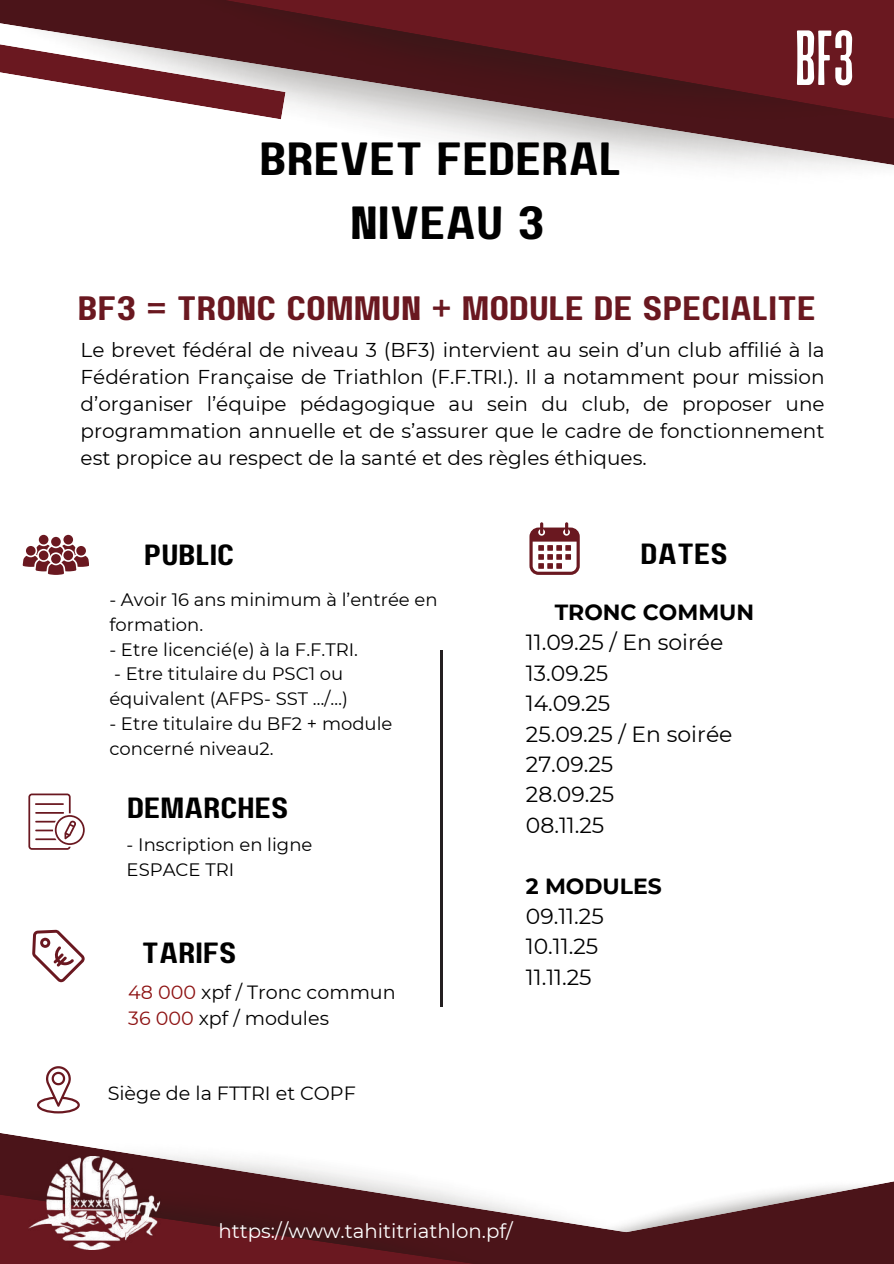
<style>
.page{position:relative;width:894px;height:1264px;background:#fff}
.page>*{position:absolute;margin:0;border:0;box-sizing:border-box;transform-origin:0 0}
.t1{font:82.35px "Paalalabas Display Condens BETA";color:#fff}
.t2{font:46.5px/64.2px "Paalalabas Display Wide BETA";color:#000;text-align:center}
.t3{font:33.75px "Paalalabas Display Wide BETA";color:#6a1820}
.t4{font:29.25px "Paalalabas Display Wide BETA";color:#000}
.t5{font:21.9px/30.3px "Montserrat";color:#000}
.t6{font:700 21.9px "Montserrat";color:#000}
.t7{font:19.95px/27px "Montserrat";color:#000;text-align:justify}
.t8{font:19.8px "Montserrat";color:#fff}
.t9{font:19.2px "Montserrat";color:#000}
.t10{font:19.05px/25.8px "Montserrat";color:#000}
.t11{font:18px/24.8px "Montserrat";color:#000}
.s1{color:#8d1212}
</style>
<div class="page">
<svg style="left:0;top:0;width:127px;height:34px;fill:#4b1419"></svg>
<img style="left:127px;top:0;width:766px;height:168px">
<svg style="left:225px;top:0;width:668px;height:123px;fill:#6a1820"></svg>
<svg style="left:0;top:34px;width:285px;height:85px"></svg>
<svg style="left:829px;top:1181px;width:64px;height:82px"></svg>
<svg style="left:0;top:1113px;width:829px;height:150px"></svg>
<img style="left:0;top:1151px;width:557px;height:34px">
<svg style="left:0;top:1185px;width:637px;height:78px;fill:#4b1519"></svg>
<svg style="left:28px;top:793px;width:57px;height:56px"></svg>
<svg style="left:32px;top:929px;width:53px;height:53px"></svg>
<svg style="left:37px;top:1066px;width:43px;height:47px"></svg>
<hr style="left:440px;top:650px;width:2px;height:356px;background:#231f20">
<svg style="left:529px;top:522px;width:50px;height:53px"></svg>
<div style="left:39px;top:535px;width:9px;height:9px;background:#6a1820;border-radius:50%"></div>
<div style="left:63px;top:535px;width:10px;height:9px;background:#6a1820;border-radius:50%"></div>
<div style="left:51px;top:537px;width:10px;height:9px;background:#6a1820;border-radius:50%"></div>
<svg style="left:23px;top:544px;width:66px;height:31px"></svg>
<div style="left:51px;top:554px;width:10px;height:9px;background:#6a1820;border-radius:50%"></div>
<img style="left:28px;top:1156px;width:137px;height:93px">
<h2 class="t2" style="left:259px;top:130px;width:363px">BREVET FÉDÉRAL<br>NIVEAU 3</h2>
<h1 class="t1" style="left:794px;top:22px;width:61px">BF3</h1>
<h3 class="t3" style="left:78px;top:294px;width:735px">BF3 = TRONC COMMUN + MODULE DE SPÉCIALITÉ</h3>
<p class="t7" style="left:81px;top:336px;width:745px">Le brevet fédéral de niveau 3 (BF3) intervient au sein d’un club affilié à la Fédération Française de Triathlon (F.F.TRI.). Il a notamment pour mission d’organiser l’équipe pédagogique au sein du club, de proposer une programmation annuelle et de s’assurer que le cadre de fonctionnement est propice au respect de la santé et des règles éthiques.</p>
<h3 class="t4" style="left:144px;top:542px;width:91px">PUBLIC</h3>
<p class="t11" style="left:109px;top:587px;width:329px">- Avoir 16 ans minimum à l’entrée en formation.</p>
<p class="t11" style="left:109px;top:637px;width:250px">- Etre licencié(e) à la F.F.TRI.</p>
<p class="t11" style="left:109px;top:661px;width:240px">- Etre titulaire du PSC1 ou équivalent (AFPS- SST …/…)</p>
<p class="t11" style="left:109px;top:711px;width:284px">- Etre titulaire du BF2 + module concerné niveau2.</p>
<h3 class="t4" style="left:127px;top:795px;width:163px">DÉMARCHES</h3>
<p class="t11" style="left:127px;top:832px;width:187px">- Inscription en ligne<br>ESPACE TRI</p>
<h3 class="t4" style="left:142px;top:940px;width:96px">TARIFS</h3>
<p class="t10" style="left:128px;top:979px;width:269px"><span class="s1">48 000</span> xpf / Tronc commun<br><span class="s1">36 000</span> xpf / modules</p>
<p class="t9" style="left:108px;top:1081px;width:249px">Siège de la FTTRI et COPF</p>
<h3 class="t4" style="left:640px;top:542px;width:89px">DATES</h3>
<p class="t6" style="left:554px;top:599px;width:201px">TRONC COMMUN</p>
<p class="t5" style="left:525px;top:627px;width:208px">11.09.25 / En soirée<br>13.09.25<br>14.09.25<br>25.09.25 / En soirée<br>27.09.25<br>28.09.25<br>08.11.25</p>
<p class="t6" style="left:525px;top:872px;width:137px">2 MODULES</p>
<p class="t5" style="left:525px;top:900px;width:79px">09.11.25<br>10.11.25<br>11.11.25</p>
<p class="t8" style="left:218px;top:1218px;width:296px">https://www.tahititriathlon.pf/</p>
</div>
